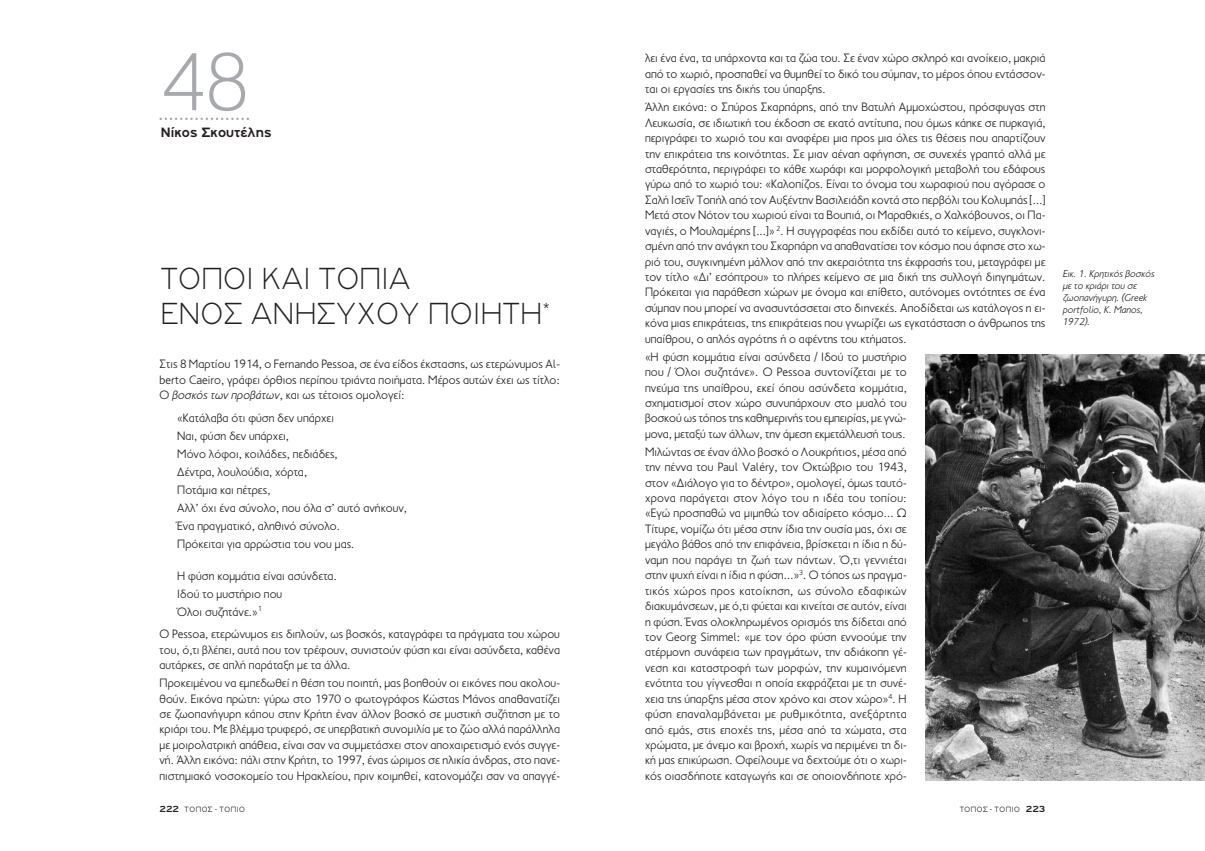
<style>
.page{position:relative;width:1205px;height:851px;background:#fff}
.page>*{position:absolute;margin:0;border:0;box-sizing:border-box;transform-origin:0 0}
.t1{font:100 87.5px "PF Highway Gothic Cond";color:#a8a9ad}
.t2{font:100 32.5px/35px "PF Highway Gothic Ext";letter-spacing:.025em;color:#231f20;scale:.95 1}
.t3{font:700 14.38px "PF Highway Gothic Ext";letter-spacing:.015em;color:#231f20;scale:.93 1}
.t4{font:300 12.25px/15.4px "PF Transport";letter-spacing:.005em;color:#231f20;text-align:justify}
.t5{font:italic 300 10px/11.9px "PF Transport";color:#231f20}
.t6{font:300 8.12px "PF Highway Gothic Ext";letter-spacing:.075em;color:#231f20;scale:.95 1}
.s1{font-style:italic}
.s2{font-weight:700;font-size:9.38px}
</style>
<div class="page">
<svg style="left:159px;top:118px;width:90px;height:2px"></svg>
<img style="left:925px;top:355px;width:280px;height:425px">
<h1 class="t1" style="left:161px;top:38px;width:90px">48</h1>
<p class="t3" style="left:161px;top:124px;width:121px">Νίκος Σκουτέλης</p>
<h2 class="t2" style="left:161px;top:261px;width:411px">τοποι και τοπια<br>ενοσ ανησυχου ποιητη<sup>*</sup></h2>
<p class="t4" style="left:159px;top:356px;width:402px">Στις 8 Μαρτίου 1914, ο Fernando Pessoa, σε ένα είδος έκστασης, ως ετερώνυμος Al&shy;berto Caeiro, γράφει όρθιος περίπου τριάντα ποιήματα. Μέρος αυτών έχει ως τίτλο:<br>Ο <span class="s1">βοσκός των προβάτων</span>, και ως τέτοιος ομολογεί:</p>
<p class="t4" style="left:177px;top:409px;width:231px;line-height:18px;text-align:left">«Κατάλαβα ότι φύση δεν υπάρχει<br>Ναι, φύση δεν υπάρχει,<br>Μόνο λόφοι, κοιλάδες, πεδιάδες,<br>Δέντρα, λουλούδια, χόρτα,<br>Ποτάμια και πέτρες,<br>Αλλ’ όχι ένα σύνολο, που όλα σ’ αυτό ανήκουν,<br>Ένα πραγματικό, αληθινό σύνολο.<br>Πρόκειται για αρρώστια του νου μας.</p>
<p class="t4" style="left:177px;top:566px;width:161px;line-height:18px;text-align:left">Η φύση κομμάτια είναι ασύνδετα.<br>Ιδού το μυστήριο που<br>Όλοι συζητάνε.»<sup>1</sup></p>
<p class="t4" style="left:159px;top:626px;width:402px">Ο Pessoa, ετερώνυμος εις διπλούν, ως βοσκός, καταγράφει τα πράγματα του χώρου του, ό,τι βλέπει, αυτά που τον τρέφουν, συνιστούν φύση και είναι ασύνδετα, καθένα αυτάρκες, σε απλή παράταξη με τα άλλα.</p>
<p class="t4" style="left:159px;top:675px;width:402px">Προκειμένου να εμπεδωθεί η θέση του ποιητή, μας βοηθούν οι εικόνες που ακολου&shy;θούν. Εικόνα πρώτη: γύρω στο 1970 ο φωτογράφος Κώστας Μάνος απαθανατίζει σε ζωοπανήγυρη κάπου στην Κρήτη έναν άλλον βοσκό σε μυστική συζήτηση με το κριάρι του. Με βλέμμα τρυφερό, σε υπερβατική συνομιλία με το ζώο αλλά παράλληλα με μοιρολατρική απάθεια, είναι σαν να συμμετάσχει στον αποχαιρετισμό ενός συγγε&shy;νή. Άλλη εικόνα: πάλι στην Κρήτη, το 1997, ένας ώριμος σε ηλικία άνδρας, στο πανε&shy;πιστημιακό νοσοκομείο του Ηρακλείου, πριν κοιμηθεί, κατονομάζει σαν να απαγγέ-</p>
<p class="t4" style="left:645px;top:51px;width:402px">λει ένα ένα, τα υπάρχοντα και τα ζώα του. Σε έναν χώρο σκληρό και ανοίκειο, μακριά από το χωριό, προσπαθεί να θυμηθεί το δικό του σύμπαν, το μέρος όπου εντάσσον&shy;ται οι εργασίες της δικής του ύπαρξης.</p>
<p class="t4" style="left:645px;top:99px;width:402px">Άλλη εικόνα: ο Σπύρος Σκαρπάρης, από την Βατυλή Αμμοχώστου, πρόσφυγας στη Λευκωσία, σε ιδιωτική του έκδοση σε εκατό αντίτυπα, που όμως κάηκε σε πυρκαγιά, περιγράφει το χωριό του και αναφέρει μια προς μια όλες τις θέσεις που απαρτίζουν την επικράτεια της κοινότητας. Σε μιαν αέναη αφήγηση, σε συνεχές γραπτό αλλά με σταθερότητα, περιγράφει το κάθε χωράφι και μορφολογική μεταβολή του εδάφους γύρω από το χωριό του: «Καλοπίζος. Είναι το όνομα του χωραφιού που αγόρασε ο Σαλή Ισεΐν Τοπήλ από τον Αυξέντην Βασιλειάδη κοντά στο περβόλι του Κολυμπάς [...] Μετά στον Νότον του χωριού είναι τα Βουπιά, οι Μαραθκιές, ο Χαλκόβουνος, οι Πα&shy;ναγιές, ο Μουλαμέρης [...]» <sup>2</sup>. Η συγγραφέας που εκδίδει αυτό το κείμενο, συγκλονι&shy;σμένη από την ανάγκη του Σκαρπάρη να απαθανατίσει τον κόσμο που άφησε στο χω&shy;ριό του, συγκινημένη μάλλον από την ακεραιότητα της έκφρασής του, μεταγράφει με τον τίτλο «Δι’ εσόπτρου» το πλήρες κείμενο σε μια δική της συλλογή διηγημάτων.<br>Πρόκειται για παράθεση χώρων με όνομα και επίθετο, αυτόνομες οντότητες σε ένα σύμπαν που μπορεί να ανασυντάσσεται στο διηνεκές. Αποδίδεται ως κατάλογος η ει&shy;κόνα μιας επικράτειας, της επικράτειας που γνωρίζει ως εγκατάσταση ο άνθρωπος της υπαίθρου, ο απλός αγρότης ή ο αφέντης του κτήματος.</p>
<p class="t4" style="left:645px;top:349px;width:263px">«Η φύση κομμάτια είναι ασύνδετα / Ιδού το μυστήριο που / Όλοι συζητάνε». Ο Pessoa συντονίζεται με το πνεύμα της υπαίθρου, εκεί όπου ασύνδετα κομμάτια, σχηματισμοί στον χώρο συνυπάρχουν στο μυαλό του βοσκού ως τόπος της καθημερινής του εμπειρίας, με γνώ&shy;μονα, μεταξύ των άλλων, την άμεση εκμετάλλευσή τους.</p>
<p class="t4" style="left:645px;top:444px;width:263px">Μιλώντας σε έναν άλλο βοσκό ο Λουκρήτιος, μέσα από την πέννα του Paul Valéry, τον Οκτώβριο του 1943, στον «Διάλογο για το δέντρο», ομολογεί, όμως ταυτό&shy;χρονα παράγεται στον λόγο του η ιδέα του τοπίου: «Εγώ προσπαθώ να μιμηθώ τον αδιαίρετο κόσμο... Ω Τίτυρε, νομίζω ότι μέσα στην ίδια την ουσία μας, όχι σε μεγάλο βάθος από την επιφάνεια, βρίσκεται η ίδια η δύ&shy;ναμη που παράγει τη ζωή των πάντων. Ό,τι γεννιέται στην ψυχή είναι η ίδια η φύση...»<sup>3</sup>. Ο τόπος ως πραγμα&shy;τικός χώρος προς κατοίκηση, ως σύνολο εδαφικών διακυμάνσεων, με ό,τι φύεται και κινείται σε αυτόν, είναι η φύση. Ένας ολοκληρωμένος ορισμός της δίδεται από τον Georg Simmel: «με τον όρο φύση εννοούμε την ατέρμονη συνάφεια των πραγμάτων, την αδιάκοπη γέ&shy;νεση και καταστροφή των μορφών, την κυμαινόμενη ενότητα του γίγνεσθαι η οποία εκφράζεται με τη συνέ&shy;χεια της ύπαρξης μέσα στον χρόνο και στον χώρο»<sup>4</sup>. Η φύση επαναλαμβάνεται με ρυθμικότητα, ανεξάρτητα από εμάς, στις εποχές της, μέσα από τα χώματα, στα χρώματα, με άνεμο και βροχή, χωρίς να περιμένει τη δι&shy;κή μας επικύρωση. Οφείλουμε να δεχτούμε ότι ο χωρι&shy;κός οιασδήποτε καταγωγής και σε οποιονδήποτε χρό-</p>
<p class="t6" style="left:159px;top:804px;width:91px"><span class="s2">222</span> ΤΟΠΟΣ - ΤΟΠΙΟ</p>
<p class="t6" style="left:959px;top:804px;width:92px">ΤΟΠΟΣ - ΤΟΠΙΟ <span class="s2">223</span></p>
<p class="t5" style="left:1063px;top:268px;width:93px">Εικ. 1. Κρητικός βοσκός με το κριάρι του σε ζωοπανήγυρη. (Greek portfolio, K. Manos,<br>1972).</p>
</div>
